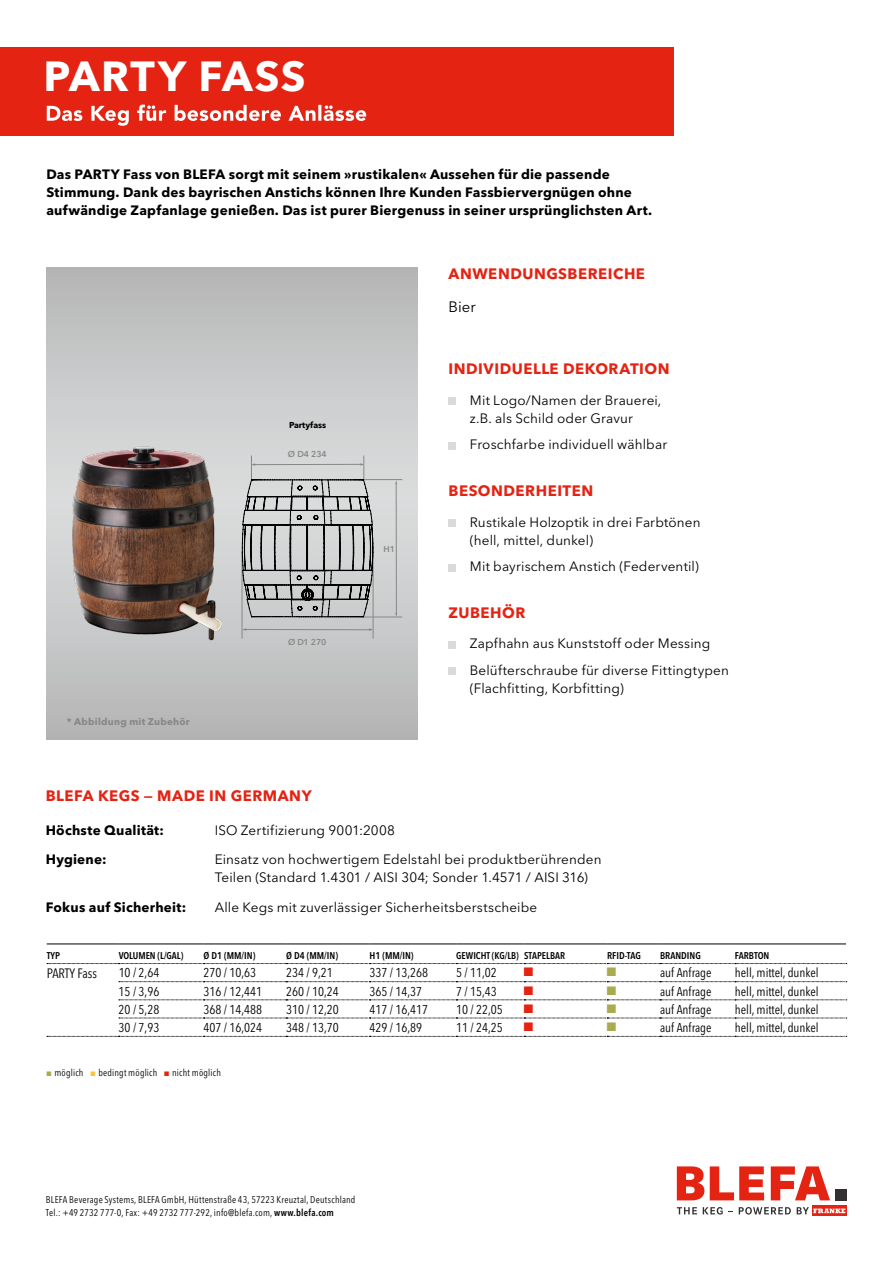
<style>
.page{position:relative;width:893px;height:1263px;background:#fff}
.page>*{position:absolute;margin:0;border:0;box-sizing:border-box;transform-origin:0 0}
.t1{font:700 42px "Avenir Next";letter-spacing:.035em;color:#fff}
.t2{font:700 15px "Avenir Next LT Pro";letter-spacing:.03em;color:#e42313}
.t3{font:15px "Avenir Next LT Pro";color:#000}
.t4{font:13.5px/18px "Avenir Next LT Pro";letter-spacing:.01em;color:#000}
.t5{font:700 13.5px/18px "Avenir Next LT Pro";letter-spacing:.015em;color:#000}
.t6{font:condensed 13.5px "Avenir Next LT Pro";letter-spacing:-.005em;color:#000}
.t7{font:condensed 12.75px "Avenir Next LT Pro";color:#000}
.t8{font:12.75px "Corporate S Pro";color:#e42313}
.t9{font:12.75px "Corporate S Pro";color:#a8ac4f}
.t10{font:condensed 9.75px/13.5px "Avenir Next LT Pro";letter-spacing:.02em;color:#000}
.t11{font:600 condensed 9.75px "Avenir Next LT Pro";color:#000}
.t12{font:700 9.75px "Avenir Next LT Pro";letter-spacing:.025em;color:#878787}
.t13{font:600 8.55px "Avenir Next LT Pro";color:#878787}
.t14{font:700 8.55px "Avenir Next LT Pro";color:#000}
.s1{font-family:"Arial Narrow";font-stretch:normal;color:#a8ac4f}
.s2{font-family:"Arial Narrow";font-stretch:normal;color:#fdc533}
.s3{font-family:"Arial Narrow";font-stretch:normal;color:#e42313}
.s4{font-weight:600}
</style>
<div class="page">
<div style="left:0;top:47px;width:674px;height:88px;background:#e42313"></div>
<svg style="left:47px;top:105px;width:319px;height:21px"></svg>
<svg style="left:47px;top:268px;width:370px;height:472px;background:#c2c3c3"></svg>
<img style="left:46px;top:380px;width:188px;height:304px">
<hr style="left:298px;top:617px;width:104px;height:1px;background:#878787">
<hr style="left:298px;top:479px;width:104px;height:1px;background:#878787">
<hr style="left:396px;top:483px;width:1px;height:132px;background:#878787">
<hr style="left:373px;top:554px;width:1px;height:85px;background:#878787">
<hr style="left:242px;top:552px;width:1px;height:87px;background:#878787">
<hr style="left:243px;top:629px;width:128px;height:1px;background:#878787">
<svg style="left:241px;top:455px;width:133px;height:163px;background:#b0b1b2"></svg>
<hr style="left:47px;top:944px;width:72px;height:1px;background:#000">
<hr style="left:119px;top:944px;width:85px;height:1px;background:#000">
<hr style="left:204px;top:944px;width:82px;height:1px;background:#000">
<hr style="left:286px;top:944px;width:83px;height:1px;background:#000">
<hr style="left:369px;top:944px;width:87px;height:1px;background:#000">
<hr style="left:456px;top:944px;width:68px;height:1px;background:#000">
<hr style="left:524px;top:944px;width:83px;height:1px;background:#000">
<hr style="left:607px;top:944px;width:53px;height:1px;background:#000">
<hr style="left:660px;top:944px;width:75px;height:1px;background:#000">
<hr style="left:735px;top:944px;width:111px;height:1px;background:#000">
<svg style="left:47px;top:963px;width:800px;height:1px"></svg>
<svg style="left:119px;top:981px;width:728px;height:1px"></svg>
<svg style="left:119px;top:999px;width:728px;height:1px"></svg>
<svg style="left:119px;top:1018px;width:728px;height:1px"></svg>
<svg style="left:47px;top:1036px;width:800px;height:1px"></svg>
<div style="left:812px;top:1205px;width:12px;height:11px;background:#e42313"></div>
<div style="left:824px;top:1205px;width:11px;height:11px;background:#e42313"></div>
<div style="left:835px;top:1205px;width:11px;height:11px;background:#e42313"></div>
<svg style="left:677px;top:1207px;width:20px;height:7px"></svg>
<svg style="left:703px;top:1207px;width:30px;height:7px"></svg>
<svg style="left:739px;top:1207px;width:52px;height:7px"></svg>
<svg style="left:797px;top:1207px;width:48px;height:7px"></svg>
<svg style="left:677px;top:1166px;width:27px;height:34px"></svg>
<svg style="left:710px;top:1166px;width:54px;height:34px"></svg>
<svg style="left:771px;top:1166px;width:59px;height:34px"></svg>
<div style="left:835px;top:1189px;width:11px;height:11px;background:#323031"></div>
<div style="left:449px;top:398px;width:7px;height:7px;background:#dadada"></div>
<div style="left:449px;top:442px;width:7px;height:7px;background:#dadada"></div>
<div style="left:449px;top:520px;width:7px;height:7px;background:#dadada"></div>
<div style="left:449px;top:564px;width:7px;height:7px;background:#dadada"></div>
<div style="left:449px;top:641px;width:7px;height:7px;background:#dadada"></div>
<div style="left:449px;top:668px;width:7px;height:7px;background:#dadada"></div>
<h1 class="t1" style="left:44px;top:40px;width:263px">PARTY FASS</h1>
<p class="t5" style="left:46px;top:165px;width:607px">Das PARTY Fass von BLEFA sorgt mit seinem »rustikalen« Aussehen für die passende<br>Stimmung. Dank des bayrischen Anstichs können Ihre Kunden Fassbiervergnügen ohne aufwändige Zapfanlage genießen. Das ist purer Biergenuss in seiner ursprünglichsten Art.</p>
<p class="t12" style="left:67px;top:715px;width:124px">* Abbildung mit Zubehör</p>
<p class="t14" style="left:289px;top:420px;width:39px">Partyfass</p>
<p class="t13" style="left:288px;top:449px;width:40px">Ø D4 234</p>
<p class="t13" style="left:288px;top:637px;width:40px">Ø D1 270</p>
<p class="t13" style="left:384px;top:544px;width:13px">H1</p>
<p class="t2" style="left:449px;top:264px;width:198px">ANWENDUNGSBEREICHE</p>
<p class="t3" style="left:449px;top:298px;width:29px">Bier</p>
<p class="t2" style="left:449px;top:359px;width:222px">INDIVIDUELLE DEKORATION</p>
<p class="t4" style="left:470px;top:391px;width:193px">Mit Logo/Namen der Brauerei, z.B. als Schild oder Gravur</p>
<p class="t4" style="left:470px;top:435px;width:199px">Froschfarbe individuell wählbar</p>
<p class="t2" style="left:449px;top:481px;width:146px">BESONDERHEITEN</p>
<p class="t4" style="left:470px;top:513px;width:232px">Rustikale Holzoptik in drei Farbtönen (hell, mittel, dunkel)</p>
<p class="t4" style="left:470px;top:557px;width:231px">Mit bayrischem Anstich (Federventil)</p>
<p class="t2" style="left:449px;top:603px;width:78px">ZUBEHÖR</p>
<p class="t4" style="left:470px;top:630px;width:261px;line-height:26.5px">Zapfhahn aus Kunststoff oder Messing<br>Belüfterschraube für diverse Fittingtypen</p>
<p class="t4" style="left:470px;top:679px;width:155px">(Flachfitting, Korbfitting)</p>
<p class="t2" style="left:46px;top:787px;width:267px">BLEFA KEGS — MADE IN GERMANY</p>
<p class="t5" style="left:46px;top:815px;width:120px;line-height:29.5px">Höchste Qualität:<br>Hygiene:</p>
<p class="t5" style="left:46px;top:898px;width:142px">Fokus auf Sicherheit:</p>
<p class="t4" style="left:215px;top:815px;width:388px;line-height:29.5px">ISO Zertifizierung 9001:2008<br>Einsatz von hochwertigem Edelstahl bei produktberührenden</p>
<p class="t4" style="left:215px;top:863px;width:375px;line-height:29.5px">Teilen (Standard 1.4301 / AISI 304; Sonder 1.4571 / AISI 316)<br>Alle Kegs mit zuverlässiger Sicherheitsberstscheibe</p>
<p class="t11" style="left:47px;top:949px;width:15px">TYP</p>
<p class="t11" style="left:119px;top:949px;width:66px">VOLUMEN (L/GAL)</p>
<p class="t11" style="left:204px;top:949px;width:53px">Ø D1 (MM/IN)</p>
<p class="t11" style="left:286px;top:949px;width:53px">Ø D4 (MM/IN)</p>
<p class="t11" style="left:369px;top:949px;width:46px">H1 (MM/IN)</p>
<p class="t11" style="left:456px;top:949px;width:110px">GEWICHT (KG/LB) STAPELBAR</p>
<p class="t11" style="left:607px;top:949px;width:35px">RFID-TAG</p>
<p class="t11" style="left:660px;top:949px;width:42px">BRANDING</p>
<p class="t11" style="left:735px;top:949px;width:36px">FARBTON</p>
<p class="t6" style="left:47px;top:965px;width:52px">PARTY Fass</p>
<p class="t7" style="left:119px;top:965px;width:42px">10 / 2,64</p>
<p class="t7" style="left:204px;top:965px;width:54px">270 / 10,63</p>
<p class="t7" style="left:286px;top:965px;width:48px">234 / 9,21</p>
<p class="t7" style="left:369px;top:965px;width:60px">337 / 13,268</p>
<p class="t7" style="left:456px;top:965px;width:42px">5 / 11,02</p>
<p class="t8" style="left:524px;top:963px;width:10px">■</p>
<p class="t9" style="left:607px;top:963px;width:10px">■</p>
<p class="t7" style="left:660px;top:965px;width:53px">auf Anfrage</p>
<p class="t7" style="left:735px;top:965px;width:85px">hell, mittel, dunkel</p>
<p class="t7" style="left:119px;top:983px;width:42px">15 / 3,96</p>
<p class="t7" style="left:204px;top:983px;width:60px">316 / 12,441</p>
<p class="t7" style="left:286px;top:983px;width:54px">260 / 10,24</p>
<p class="t7" style="left:369px;top:983px;width:54px">365 / 14,37</p>
<p class="t7" style="left:456px;top:983px;width:42px">7 / 15,43</p>
<p class="t8" style="left:524px;top:981px;width:10px">■</p>
<p class="t9" style="left:607px;top:981px;width:10px">■</p>
<p class="t7" style="left:660px;top:983px;width:53px">auf Anfrage</p>
<p class="t7" style="left:735px;top:983px;width:85px">hell, mittel, dunkel</p>
<p class="t7" style="left:119px;top:1001px;width:42px">20 / 5,28</p>
<p class="t7" style="left:204px;top:1001px;width:60px">368 / 14,488</p>
<p class="t7" style="left:286px;top:1001px;width:54px">310 / 12,20</p>
<p class="t7" style="left:369px;top:1001px;width:60px">417 / 16,417</p>
<p class="t7" style="left:456px;top:1001px;width:48px">10 / 22,05</p>
<p class="t8" style="left:524px;top:999px;width:10px">■</p>
<p class="t9" style="left:607px;top:999px;width:10px">■</p>
<p class="t7" style="left:660px;top:1001px;width:53px">auf Anfrage</p>
<p class="t7" style="left:735px;top:1001px;width:85px">hell, mittel, dunkel</p>
<p class="t7" style="left:119px;top:1020px;width:42px">30 / 7,93</p>
<p class="t7" style="left:204px;top:1020px;width:60px">407 / 16,024</p>
<p class="t7" style="left:286px;top:1020px;width:54px">348 / 13,70</p>
<p class="t7" style="left:369px;top:1020px;width:54px">429 / 16,89</p>
<p class="t7" style="left:456px;top:1020px;width:48px">11 / 24,25</p>
<p class="t8" style="left:524px;top:1017px;width:10px">■</p>
<p class="t9" style="left:607px;top:1017px;width:10px">■</p>
<p class="t7" style="left:660px;top:1020px;width:53px">auf Anfrage</p>
<p class="t7" style="left:735px;top:1020px;width:85px">hell, mittel, dunkel</p>
<p class="t10" style="left:47px;top:1065px;width:176px"><span class="s1">■</span> möglich <span class="s2">■</span> bedingt möglich <span class="s3">■</span> nicht möglich</p>
<p class="t10" style="left:46px;top:1192px;width:311px">BLEFA Beverage Systems, BLEFA GmbH, Hüttenstraße 43, 57223 Kreuztal, Deutschland<br>Tel.: +49 2732 777-0, Fax: +49 2732 777-292, info@blefa.com, <span class="s4">www.blefa.com</span></p>
</div>
